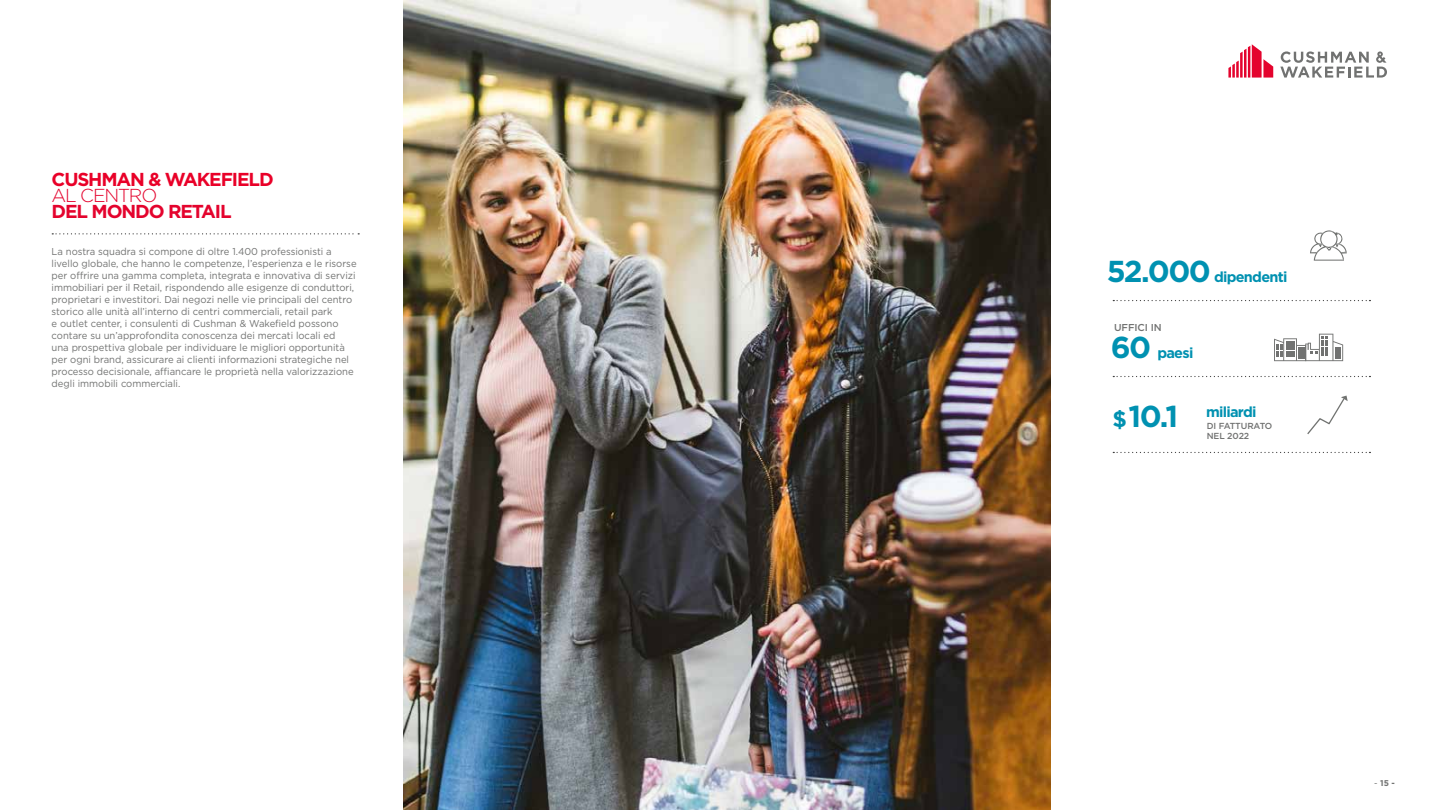
<style>
.page{position:relative;width:1440px;height:810px;background:#fff}
.page>*{position:absolute;margin:0;border:0;box-sizing:border-box;transform-origin:0 0}
.t1{font:700 30.25px "Gotham";color:#0091b1}
.t2{font:700 22.38px "Gotham";color:#0091b1}
.t3{font:700 18.75px "Gotham";letter-spacing:-.06em;color:#e90028}
.t4{font:700 18.75px "Gotham";letter-spacing:-.06em;color:#e4032d}
.t5{font:300 18.75px "Gotham";letter-spacing:-.06em;color:#e4032d}
.t6{font:700 14.5px "Gotham";letter-spacing:-.05em;color:#0091b1}
.t7{font:10px/12px "Gotham";color:#717271;scale:.95 1}
.t8{font:500 10px "Gotham";letter-spacing:-.01em;color:#717271}
.t9{font:500 8.75px/10.5px "Gotham";letter-spacing:-.01em;color:#717271}
.t10{font:700 8.38px "Gotham";color:#717271}
.s1{font-size:30.25px}
.s2{font-weight:400}
</style>
<div class="page">
<svg style="left:1228px;top:44px;width:45px;height:34px"></svg>
<svg style="left:1280px;top:51px;width:107px;height:27px"></svg>
<svg style="left:52px;top:233px;width:307px;height:1px"></svg>
<img style="left:404px;top:0;width:647px;height:810px">
<svg style="left:1113px;top:300px;width:257px;height:1px"></svg>
<svg style="left:1113px;top:376px;width:257px;height:1px"></svg>
<svg style="left:1113px;top:452px;width:257px;height:1px"></svg>
<svg style="left:1310px;top:230px;width:37px;height:31px"></svg>
<svg style="left:1274px;top:334px;width:69px;height:27px"></svg>
<svg style="left:1307px;top:396px;width:41px;height:38px"></svg>
<h3 class="t3" style="left:52px;top:167px;width:224px">CUSHMAN &amp; WAKEFIELD</h3>
<h3 class="t5" style="left:52px;top:183px;width:107px">AL CENTRO</h3>
<h3 class="t4" style="left:52px;top:199px;width:182px">DEL MONDO RETAIL</h3>
<p class="t7" style="left:52px;top:245px;width:323px">La nostra squadra si compone di oltre 1.400 professionisti a livello globale, che hanno le competenze, l’esperienza e le risorse per offrire una gamma completa, integrata e innovativa di servizi immobiliari per il Retail, rispondendo alle esigenze di conduttori, proprietari e investitori. Dai negozi nelle vie principali del centro storico alle unità all’interno di centri commerciali, retail park<br>e outlet center, i consulenti di Cushman &amp; Wakefield possono contare su un’approfondita conoscenza dei mercati locali ed<br>una prospettiva globale per individuare le migliori opportunità per ogni brand, assicurare ai clienti informazioni strategiche nel processo decisionale, affiancare le proprietà nella valorizzazione degli immobili commerciali.</p>
<h3 class="t6" style="left:1107px;top:267px;width:182px"><span class="s1">52.000</span> dipendenti</h3>
<p class="t8" style="left:1114px;top:321px;width:49px">UFFICI IN</p>
<h3 class="t6" style="left:1111px;top:343px;width:84px"><span class="s1">60</span> paesi</h3>
<h1 class="t1" style="left:1129px;top:397px;width:51px">10.1</h1>
<h2 class="t2" style="left:1113px;top:404px;width:16px">$</h2>
<h3 class="t6" style="left:1206px;top:403px;width:52px">miliardi</h3>
<p class="t9" style="left:1207px;top:420px;width:67px">DI FATTURATO<br>NEL 2022</p>
<p class="t10" style="left:1374px;top:777px;width:22px"><span class="s2">-</span> 15 -</p>
</div>
